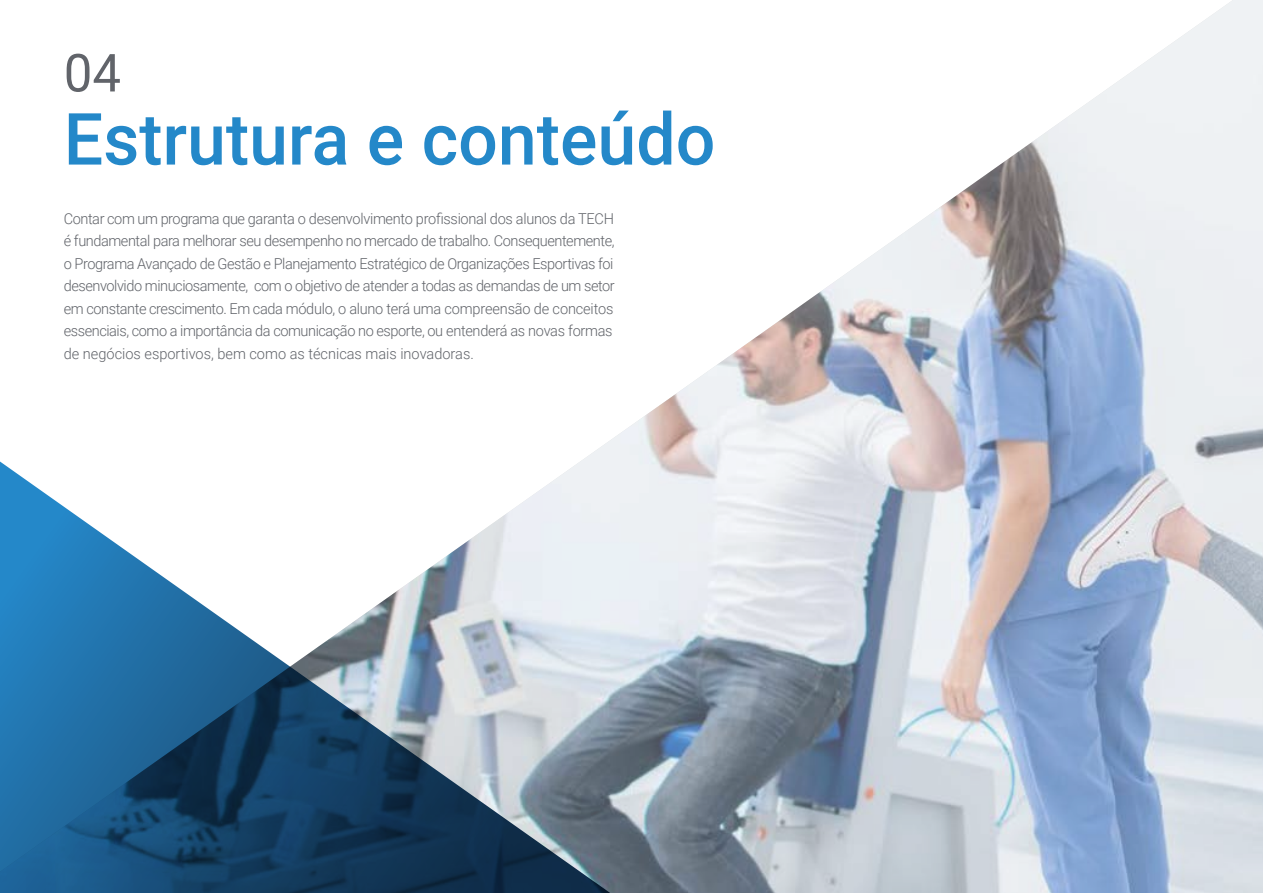
<style>
.page{position:relative;width:1263px;height:893px;background:#fff}
.page>*{position:absolute;margin:0;border:0;box-sizing:border-box;transform-origin:0 0}
.t1{font:500 72px "Roboto";color:#2488c9}
.t2{font:52.5px "Roboto";color:#61646a}
.t3{font:300 15px/22.5px "Roboto";letter-spacing:-.03em;color:#61646a}
</style>
<div class="page">
<img style="left:602px;top:0;width:661px;height:893px">
<svg style="left:0;top:446px;width:640px;height:447px"></svg>
<h2 class="t2" style="left:64px;top:36px;width:59px">04</h2>
<h1 class="t1" style="left:64px;top:89px;width:653px">Estrutura e conteúdo</h1>
<p class="t3" style="left:64px;top:207px;width:552px">Contar com um programa que garanta o desenvolvimento profissional dos alunos da TECH é fundamental para melhorar seu desempenho no mercado de trabalho. Consequentemente, o Programa Avançado de Gestão e Planejamento Estratégico de Organizações Esportivas foi desenvolvido minuciosamente, com o objetivo de atender a todas as demandas de um setor em constante crescimento. Em cada módulo, o aluno terá uma compreensão de conceitos essenciais, como a importância da comunicação no esporte, ou entenderá as novas formas de negócios esportivos, bem como as técnicas mais inovadoras.</p>
</div>
